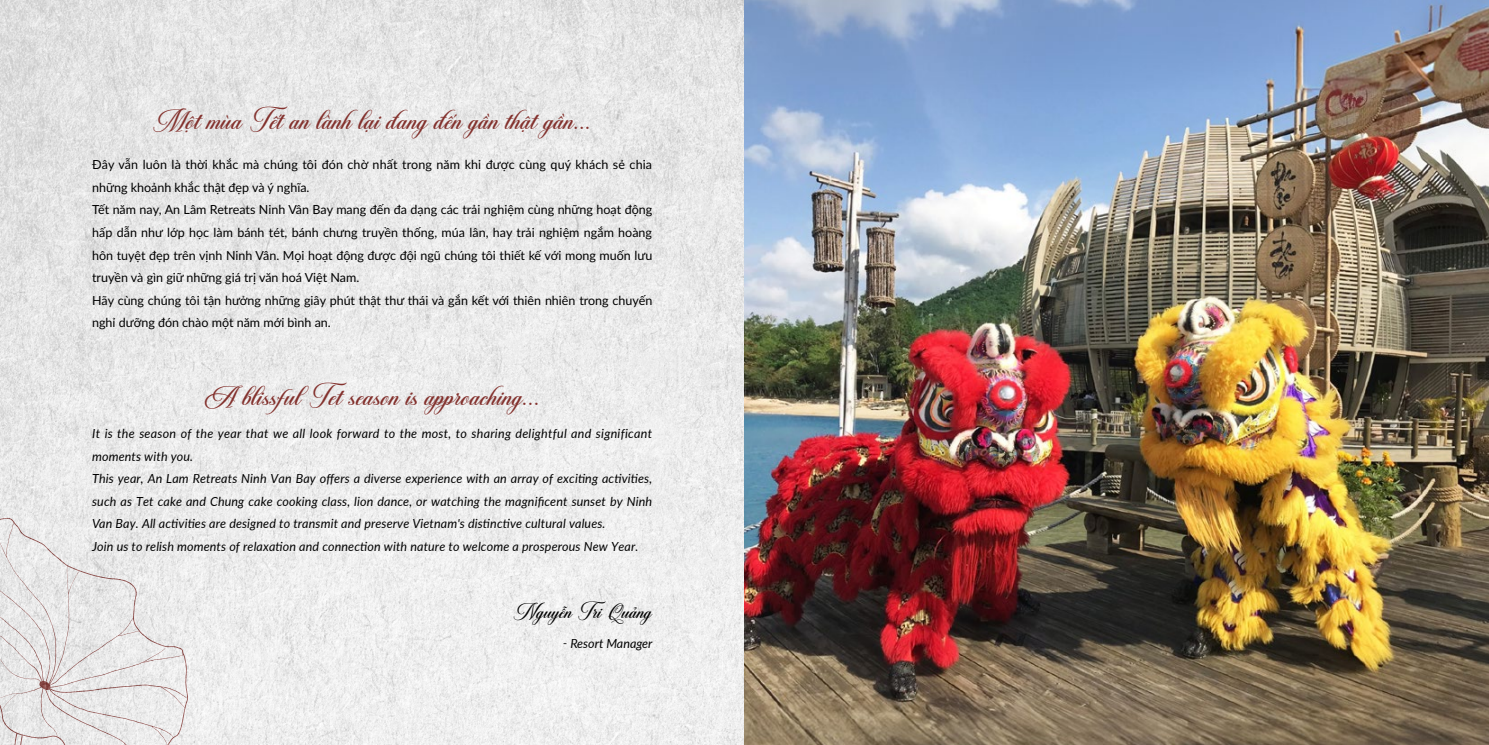
<style>
.page{position:relative;width:1489px;height:745px;background:#fff}
.page>*{position:absolute;margin:0;border:0;box-sizing:border-box;transform-origin:0 0}
.t1{font:28.75px "SVN Peristiwa Regular";color:#83312d}
.t2{font:21.25px "SVN Peristiwa Regular";color:#000}
.t3{font:12.5px/22.5px "Lato";color:#000}
.t4{font:italic 12.5px/22.5px "Lato";letter-spacing:.01em;color:#000}
</style>
<div class="page">
<img style="left:0;top:0;width:1488px;height:744px">
<h1 class="t1" style="left:152px;top:101px;width:441px">Một mùa Tế t an lành lại đang đến gần thật gần...</h1>
<p class="t3" style="left:92px;top:153px;width:561px">Đây vẫn luôn là thời khắc mà chúng tôi đón chờ nhất trong năm khi được cùng quý khách sẻ chia những khoảnh khắc thật đẹp và ý nghĩa.<br>Tết năm nay, An Lâm Retreats Ninh Vân Bay mang đến đa dạng các trải nghiệm cùng những hoạt động hấp dẫn như lớp học làm bánh tét, bánh chưng truyền thống, múa lân, hay trải nghiệm ngắm hoàng hôn tuyệt đẹp trên vịnh Ninh Vân. Mọi hoạt động được đội ngũ chúng tôi thiết kế với mong muốn lưu truyền và gìn giữ những giá trị văn hoá Việt Nam.<br>Hãy cùng chúng tôi tận hưởng những giây phút thật thư thái và gắn kết với thiên nhiên trong chuyến nghỉ dưỡng đón chào một năm mới bình an.</p>
<h1 class="t1" style="left:203px;top:377px;width:339px">A blissful Te t season is approaching...</h1>
<p class="t4" style="left:92px;top:421px;width:561px">It is the season of the year that we all look forward to the most, to sharing delightful and significant moments with you.<br>This year, An Lam Retreats Ninh Van Bay offers a diverse experience with an array of exciting activities, such as Tet cake and Chung cake cooking class, lion dance, or watching the magnificent sunset by Ninh Van Bay. All activities are designed to transmit and preserve Vietnam s' distinctive cultural values.<br>Join us to relish moments of relaxation and connection with nature to welcome a prosperous New Year.</p>
<h2 class="t2" style="left:513px;top:596px;width:141px">Nguyễn Tr i Quảng</h2>
<p class="t4" style="left:563px;top:631px;width:91px">- Resort Manager</p>
</div>
